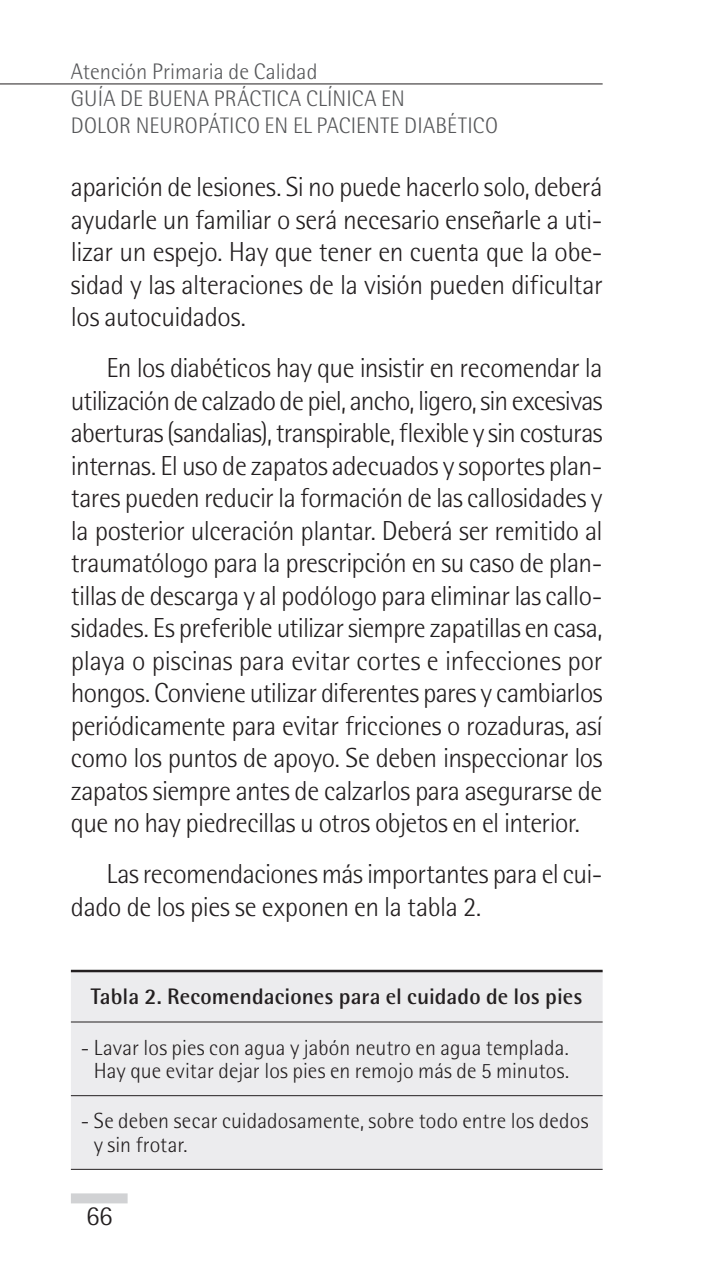
<style>
.page{position:relative;width:709px;height:1276px;background:#fff}
.page>*{position:absolute;margin:0;border:0;box-sizing:border-box;transform-origin:0 0}
.t1{font:300 27.5px/32.5px "Rotis Semi Sans Std";letter-spacing:-.02em;color:#231f20;text-align:justify}
.t2{font:300 22.5px "Rotis Semi Sans Std";color:#57585a}
.t3{font:700 22.5px "Rotis Semi Sans Std";color:#231f20}
.t4{font:300 22px/23px "Rotis Semi Sans Std";letter-spacing:.005em;color:#231f20;text-align:center}
</style>
<div class="page">
<hr style="left:0;top:83px;width:602px;height:1px;background:#231f20">
<div style="left:71px;top:1193px;width:57px;height:10px;background:#d1d2d4"></div>
<div style="left:71px;top:972px;width:531px;height:197px;background:#ececee"></div>
<hr style="left:71px;top:969px;width:531px;height:3px;background:#231f20">
<hr style="left:71px;top:1021px;width:531px;height:1px;background:#231f20">
<hr style="left:71px;top:1095px;width:531px;height:1px;background:#231f20">
<hr style="left:71px;top:1169px;width:531px;height:1px;background:#231f20">
<p class="t2" style="left:71px;top:59px;width:248px">Atención Primaria de Calidad</p>
<p class="t2" style="left:-21px;top:86px;width:36px">g</p>
<p class="t2" style="left:84px;top:86px;width:77px">UÍa de buena</p>
<p class="t2" style="left:214px;top:86px;width:47px">práctica</p>
<p class="t2" style="left:306px;top:86px;width:11px">clínica</p>
<p class="t2" style="left:381px;top:86px;width:11px">en</p>
<p class="t2" style="left:71px;top:113px;width:13px">dolo</p>
<p class="t2" style="left:119px;top:113px;width:112px">r neu ropático</p>
<p class="t2" style="left:264px;top:113px;width:63px">enelpaciente</p>
<p class="t2" style="left:404px;top:113px;width:11px">diab</p>
<p class="t2" style="left:447px;top:113px;width:22px">ético</p>
<p class="t1" style="left:71px;top:171px;width:533px">aparición de lesiones. Si no puede hacerlo solo, deberá ayudarle un familiar o será necesario enseñarle a uti&shy;lizar un espejo. Hay que tener en cuenta que la obe&shy;sidad y las alteraciones de la visión pueden dificultar los autocuidados.</p>
<p class="t1" style="left:71px;top:352px;width:533px;text-indent:35px">En los diabéticos hay que insistir en recomendar la utilización de calzado de piel, ancho, ligero, sin excesivas aberturas (sandalias), transpirable, flexible y sin costuras internas. El uso de zapatos adecuados y soportes plan&shy;tares pueden reducir la formación de las callosidades y la posterior ulceración plantar. Deberá ser remitido al traumatólogo para la prescripción en su caso de plan&shy;tillas de descarga y al podólogo para eliminar las callo&shy;sidades. Es preferible utilizar siempre zapatillas en casa, playa o piscinas para evitar cortes e infecciones por hongos. Conviene utilizar diferentes pares y cambiarlos periódicamente para evitar fricciones o rozaduras, así como los puntos de apoyo. Se deben inspeccionar los zapatos siempre antes de calzarlos para asegurarse de que no hay piedrecillas u otros objetos en el interior.</p>
<p class="t1" style="left:71px;top:858px;width:533px;text-indent:35px">Las recomendaciones más importantes para el cui&shy;dado de los pies se exponen en la tabla 2.</p>
<p class="t3" style="left:91px;top:983px;width:493px">Tabla 2. Recomendaciones para el cuidado de los pies</p>
<p class="t4" style="left:81px;top:1036px;width:490px">- Lavar los pies con agua y jabón neutro en agua templada.<br>Hay que evitar dejar los pies en remojo más de 5 minutos.</p>
<p class="t4" style="left:94px;top:1109px;width:496px;text-align:left;text-indent:-13px">- Se deben secar cuidadosamente, sobre todo entre los dedos y sin frotar.</p>
<p class="t1" style="left:86px;top:1199px;width:28px">66</p>
</div>
